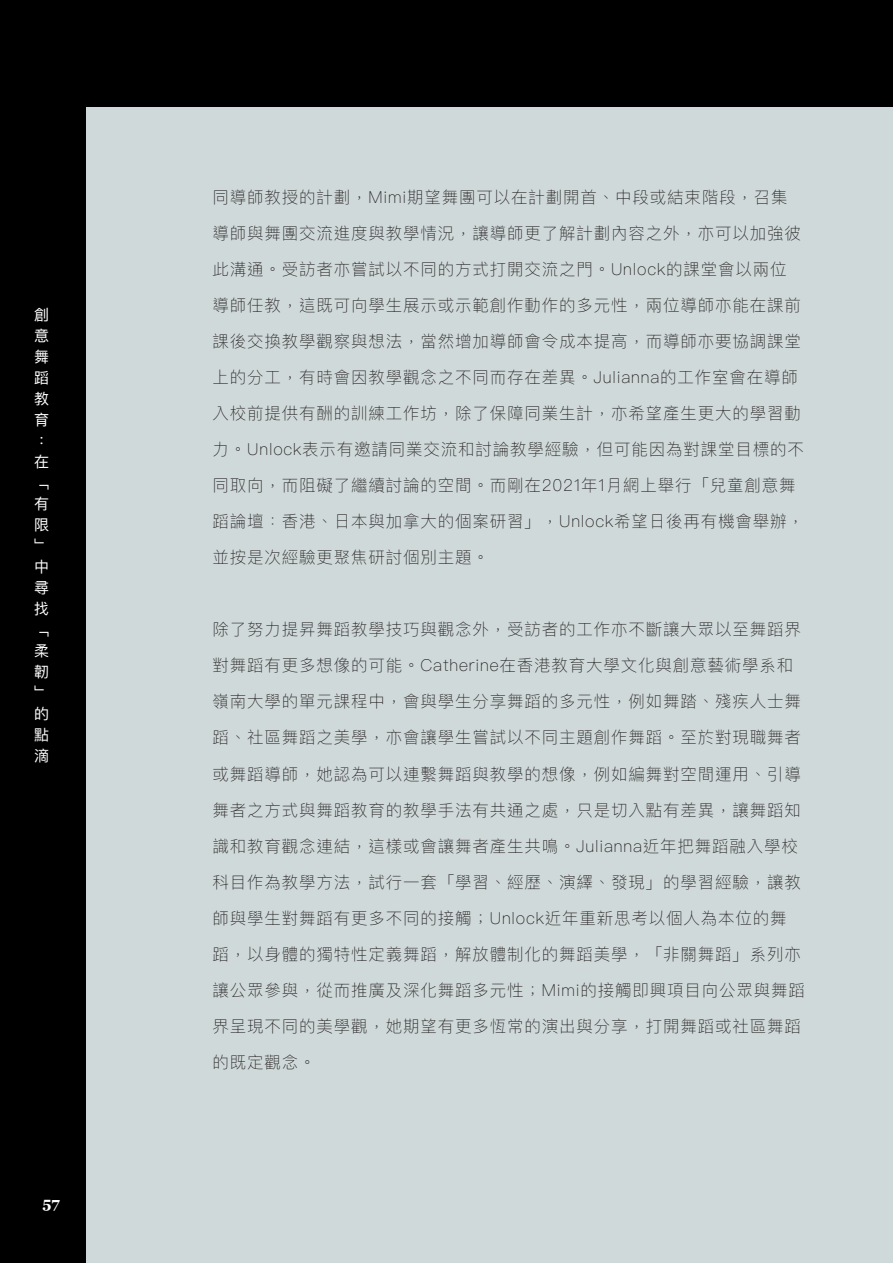
<style>
.page{position:relative;width:893px;height:1263px;background:#fff}
.page>*{position:absolute;margin:0;border:0;box-sizing:border-box;transform-origin:0 0}
.t1{font:100 16.5px/36px "Ping Fang HK";letter-spacing:.05em;color:#231f20}
.t2{font:15px/21px "Ping Fang HK";color:#fff;text-align:justify}
.t3{font:700 15px "Georgia";color:#fff}
</style>
<div class="page">
<div style="left:0;top:85px;width:893px;height:1178px;background:#d0d9d9"></div>
<div style="left:0;top:0;width:893px;height:106px;background:#000001"></div>
<div style="left:0;top:0;width:85px;height:1263px;background:#000001"></div>
<p class="t2" style="left:34px;top:304px;width:17px">創意舞蹈教育：在﹁有限﹂中尋找﹁柔韌﹂的點滴</p>
<p class="t3" style="left:43px;top:1192px;width:19px">57</p>
<p class="t1" style="left:213px;top:179px;width:593px">同導師教授的計劃，Mimi期望舞團可以在計劃開首、中段或結束階段，召集導師與舞團交流進度與教學情況，讓導師更了解計劃內容之外，亦可以加強彼此溝通。受訪者亦嘗試以不同的方式打開交流之門。Unlock的課堂會以兩位導師任教，這既可向學生展示或示範創作動作的多元性，兩位導師亦能在課前課後交換教學觀察與想法，當然增加導師會令成本提高，而導師亦要協調課堂上的分工，有時會因教學觀念之不同而存在差異。Julianna的工作室會在導師入校前提供有酬的訓練工作坊，除了保障同業生計，亦希望產生更大的學習動力。Unlock表示有邀請同業交流和討論教學經驗，但可能因為對課堂目標的不同取向，而阻礙了繼續討論的空間。而剛在2021年1月網上舉行「兒童創意舞蹈論壇：香港、日本與加拿大的個案研習」，Unlock希望日後再有機會舉辦，並按是次經驗更聚焦研討個別主題。</p>
<p class="t1" style="left:213px;top:611px;width:594px">除了努力提昇舞蹈教學技巧與觀念外，受訪者的工作亦不斷讓大眾以至舞蹈界對舞蹈有更多想像的可能。Catherine在香港教育大學文化與創意藝術學系和嶺南大學的單元課程中，會與學生分享舞蹈的多元性，例如舞踏、殘疾人士舞蹈、社區舞蹈之美學，亦會讓學生嘗試以不同主題創作舞蹈。至於對現職舞者或舞蹈導師，她認為可以連繫舞蹈與教學的想像，例如編舞對空間運用、引導舞者之方式與舞蹈教育的教學手法有共通之處，只是切入點有差異，讓舞蹈知識和教育觀念連結，這樣或會讓舞者產生共鳴。Julianna近年把舞蹈融入學校科目作為教學方法，試行一套「學習、經歷、演繹、發現」的學習經驗，讓教師與學生對舞蹈有更多不同的接觸；Unlock近年重新思考以個人為本位的舞蹈，以身體的獨特性定義舞蹈，解放體制化的舞蹈美學，「非關舞蹈」系列亦讓公眾參與，從而推廣及深化舞蹈多元性；Mimi的接觸即興項目向公眾與舞蹈界呈現不同的美學觀，她期望有更多恆常的演出與分享，打開舞蹈或社區舞蹈的既定觀念。</p>
</div>
